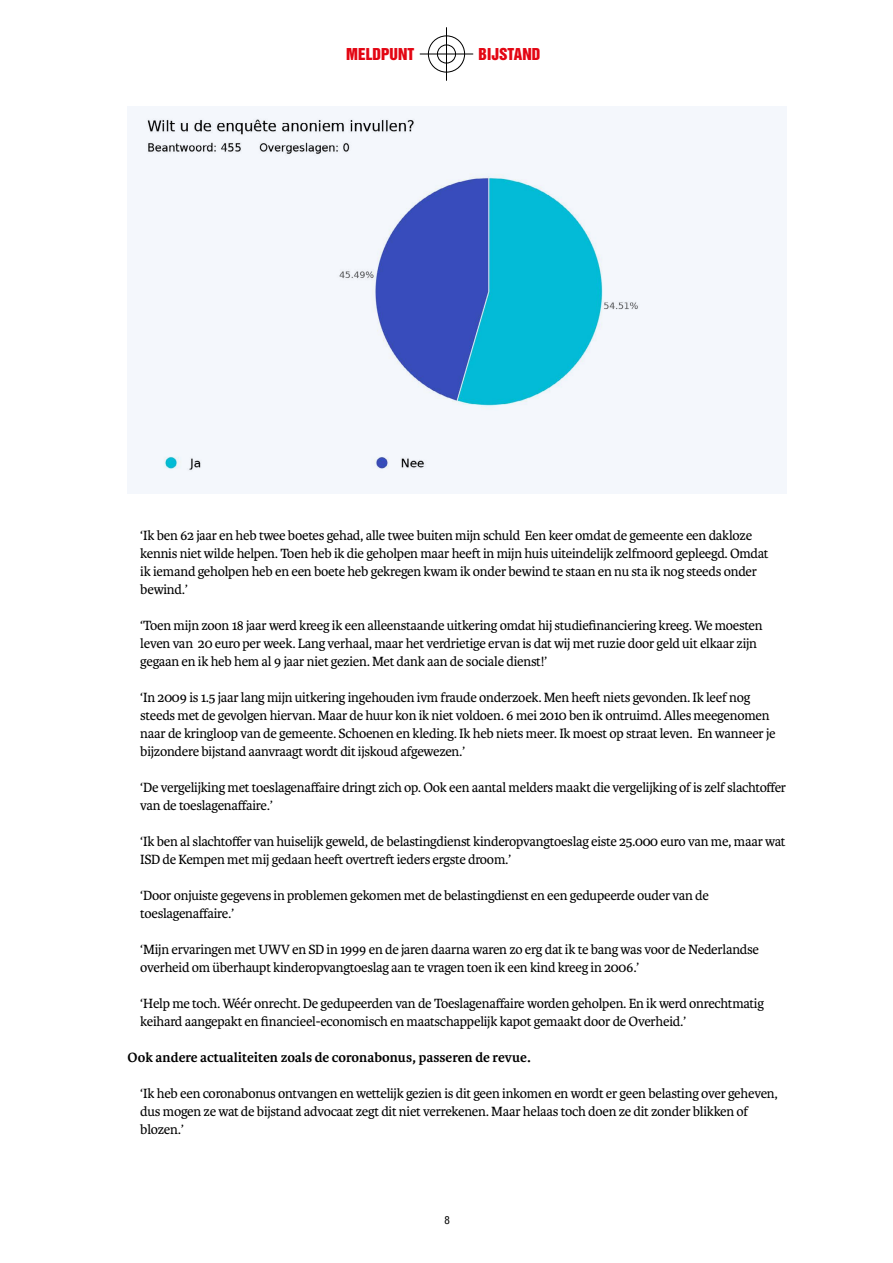
<style>
.page{position:relative;width:893px;height:1263px;background:#fff}
.page>*{position:absolute;margin:0;border:0;box-sizing:border-box;transform-origin:0 0}
.t1{font:15px "Helvetica Inserat LT Std";color:#e30613}
.t2{font:14.25px/18px "Karmina";letter-spacing:-.02em;color:#000}
.t3{font:700 14.25px "Karmina";color:#000}
.t4{font:condensed 11.25px "Helvetica Neue LT Std";color:#000}
</style>
<div class="page">
<div style="left:128px;top:106px;width:659px;height:388px;background:#f4f7fc"></div>
<svg style="left:420px;top:27px;width:53px;height:54px"></svg>
<img style="left:147px;top:119px;width:491px;height:351px">
<p class="t1" style="left:346px;top:45px;width:70px">MELDPUNT</p>
<p class="t1" style="left:479px;top:45px;width:63px">BIJSTAND</p>
<p class="t2" style="left:140px;top:527px;width:630px">‘Ik ben 62 jaar en heb twee boetes gehad, alle twee buiten mijn schuld Een keer omdat de gemeente een dakloze kennis niet wilde helpen. Toen heb ik die geholpen maar heeft in mijn huis uiteindelijk zelfmoord gepleegd. Omdat ik iemand geholpen heb en een boete heb gekregen kwam ik onder bewind te staan en nu sta ik nog steeds onder bewind.’</p>
<p class="t2" style="left:140px;top:617px;width:624px">‘Toen mijn zoon 18 jaar werd kreeg ik een alleenstaande uitkering omdat hij studiefinanciering kreeg. We moesten leven van 20 euro per week. Lang verhaal, maar het verdrietige ervan is dat wij met ruzie door geld uit elkaar zijn gegaan en ik heb hem al 9 jaar niet gezien. Met dank aan de sociale dienst!’</p>
<p class="t2" style="left:140px;top:689px;width:637px">‘In 2009 is 1.5 jaar lang mijn uitkering ingehouden ivm fraude onderzoek. Men heeft niets gevonden. Ik leef nog steeds met de gevolgen hiervan. Maar de huur kon ik niet voldoen. 6 mei 2010 ben ik ontruimd. Alles meegenomen naar de kringloop van de gemeente. Schoenen en kleding. Ik heb niets meer. Ik moest op straat leven. En wanneer je bijzondere bijstand aanvraagt wordt dit ijskoud afgewezen.’</p>
<p class="t2" style="left:140px;top:779px;width:647px">‘De vergelijking met toeslagenaffaire dringt zich op. Ook een aantal melders maakt die vergelijking of is zelf slachtoffer van de toeslagenaffaire.’</p>
<p class="t2" style="left:140px;top:833px;width:647px">‘Ik ben al slachtoffer van huiselijk geweld, de belastingdienst kinderopvangtoeslag eiste 25.000 euro van me, maar wat<br>ISD de Kempen met mij gedaan heeft overtreft ieders ergste droom.’</p>
<p class="t2" style="left:140px;top:887px;width:570px">‘Door onjuiste gegevens in problemen gekomen met de belastingdienst en een gedupeerde ouder van de toeslagenaffaire.’</p>
<p class="t2" style="left:140px;top:941px;width:620px">‘Mijn ervaringen met UWV en SD in 1999 en de jaren daarna waren zo erg dat ik te bang was voor de Nederlandse overheid om überhaupt kinderopvangtoeslag aan te vragen toen ik een kind kreeg in 2006.’</p>
<p class="t2" style="left:140px;top:995px;width:625px">‘Help me toch. Wéér onrecht. De gedupeerden van de Toeslagenaffaire worden geholpen. En ik werd onrechtmatig keihard aangepakt en financieel-economisch en maatschappelijk kapot gemaakt door de Overheid.’</p>
<p class="t3" style="left:128px;top:1049px;width:405px">Ook andere actualiteiten zoals de coronabonus, passeren de revue.</p>
<p class="t2" style="left:140px;top:1085px;width:639px">‘Ik heb een coronabonus ontvangen en wettelijk gezien is dit geen inkomen en wordt er geen belasting over geheven, dus mogen ze wat de bijstand advocaat zegt dit niet verrekenen. Maar helaas toch doen ze dit zonder blikken of blozen.’</p>
<p class="t4" style="left:444px;top:1214px;width:7px">8</p>
</div>
